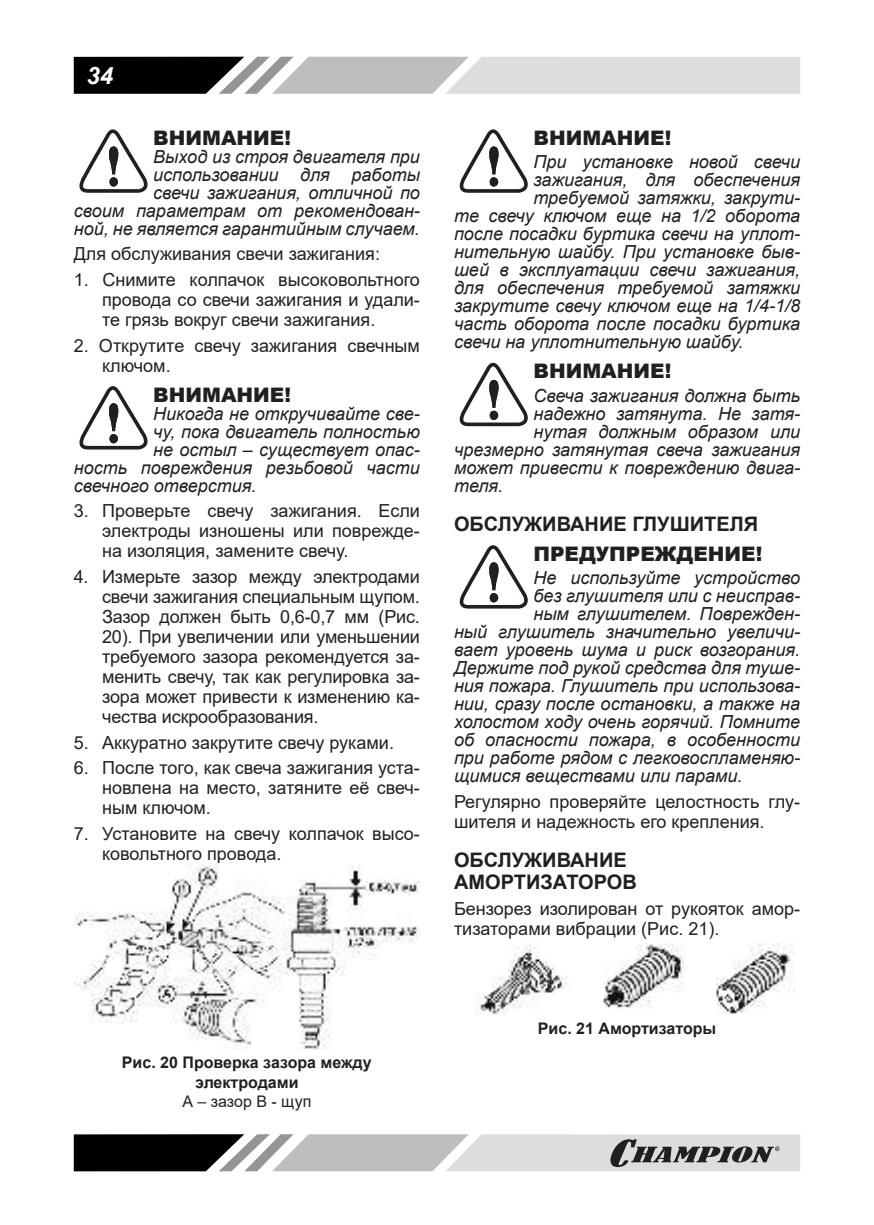
<style>
.page{position:relative;width:874px;height:1225px;background:#fff}
.page>*{position:absolute;margin:0;border:0;box-sizing:border-box;transform-origin:0 0}
.t1{font:italic 700 24px "Arial";color:#fff}
.t2{font:900 20px "Arial";color:#231f20}
.t3{font:700 20px/22px "Arial";color:#231f20}
.t4{font:italic 18px/18px "Arial";color:#231f20;text-align:right}
.t5{font:18px/20px "Arial";color:#231f20;text-align:justify}
.t6{font:700 16px/19.2px "Arial";color:#231f20;text-align:center}
.t7{font:16px "Arial";color:#231f20}
</style>
<div class="page">
<svg style="left:74px;top:57px;width:725px;height:37px"></svg>
<svg style="left:74px;top:1134px;width:725px;height:37px"></svg>
<svg style="left:79px;top:129px;width:69px;height:64px"></svg>
<svg style="left:79px;top:386px;width:69px;height:63px"></svg>
<img style="left:74px;top:863px;width:345px;height:186px">
<svg style="left:459px;top:129px;width:69px;height:64px"></svg>
<svg style="left:459px;top:363px;width:69px;height:63px"></svg>
<svg style="left:459px;top:545px;width:69px;height:63px"></svg>
<img style="left:477px;top:943px;width:317px;height:71px">
<h1 class="t1" style="left:87px;top:61px;width:28px">34</h1>
<p class="t2" style="left:153px;top:123px;width:139px">ВНИМАНИЕ!</p>
<p class="t4" style="left:74px;top:148px;width:347px">Выход из строя двигателя при использовании для работы<br>свечи зажигания, отличной по<br>своим параметрам от рекомендован&shy;ной, не является гарантийным случаем.</p>
<p class="t5" style="left:74px;top:244px;width:307px">Для обслуживания свечи зажигания:</p>
<p class="t5" style="left:102px;top:270px;width:319px;text-indent:-28px">1. Снимите колпачок высоковольтного провода со свечи зажигания и удали&shy;те грязь вокруг свечи зажигания.</p>
<p class="t5" style="left:102px;top:335px;width:319px;text-indent:-28px">2. Открутите свечу зажигания свечным ключом.</p>
<p class="t2" style="left:153px;top:380px;width:139px">ВНИМАНИЕ!</p>
<p class="t4" style="left:153px;top:404px;width:268px">Никогда не откручивайте све-</p>
<p class="t4" style="left:153px;top:422px;width:268px">чу, пока двигатель полностью</p>
<p class="t4" style="left:153px;top:440px;width:268px">не остыл – существует опас-</p>
<p class="t4" style="left:74px;top:458px;width:347px">ность повреждения резьбовой части</p>
<p class="t4" style="left:74px;top:476px;width:184px">свечного отверстия.</p>
<p class="t5" style="left:102px;top:501px;width:319px;text-indent:-28px">3. Проверьте свечу зажигания. Если электроды изношены или поврежде&shy;на изоляция, замените свечу.</p>
<p class="t5" style="left:102px;top:566px;width:319px;text-indent:-28px">4. Измерьте зазор между электродами свечи зажигания специальным щупом.<br>Зазор должен быть 0,6-0,7 мм (Рис.<br>20). При увеличении или уменьшении требуемого зазора рекомендуется за&shy;менить свечу, так как регулировка за&shy;зора может привести к изменению ка&shy;чества искрообразования.</p>
<p class="t5" style="left:74px;top:732px;width:321px">5. Аккуратно закрутите свечу руками.</p>
<p class="t5" style="left:102px;top:758px;width:319px;text-indent:-28px">6. После того, как свеча зажигания уста&shy;новлена на место, затяните её свеч&shy;ным ключом.</p>
<p class="t5" style="left:102px;top:823px;width:319px;text-indent:-28px">7. Установите на свечу колпачок высо&shy;ковольтного провода.</p>
<p class="t2" style="left:533px;top:123px;width:139px">ВНИМАНИЕ!</p>
<p class="t4" style="left:533px;top:153px;width:268px">При установке новой свечи</p>
<p class="t4" style="left:533px;top:171px;width:268px">зажигания, для обеспечения</p>
<p class="t4" style="left:533px;top:189px;width:268px">требуемой затяжки, закрути-</p>
<p class="t4" style="left:454px;top:207px;width:347px">те свечу ключом еще на 1/2 оборота</p>
<p class="t4" style="left:454px;top:225px;width:347px">после посадки буртика свечи на уплот-</p>
<p class="t4" style="left:454px;top:243px;width:347px">нительную шайбу. При установке быв-</p>
<p class="t4" style="left:454px;top:261px;width:347px">шей в эксплуатации свечи зажигания,</p>
<p class="t4" style="left:454px;top:279px;width:347px">для обеспечения требуемой затяжки</p>
<p class="t4" style="left:454px;top:297px;width:347px">закрутите свечу ключом еще на 1/4-1/8</p>
<p class="t4" style="left:454px;top:315px;width:347px">часть оборота после посадки буртика</p>
<p class="t4" style="left:454px;top:333px;width:291px">свечи на уплотнительную шайбу.</p>
<p class="t2" style="left:533px;top:356px;width:139px">ВНИМАНИЕ!</p>
<p class="t4" style="left:533px;top:387px;width:268px">Свеча зажигания должна быть</p>
<p class="t4" style="left:533px;top:405px;width:268px">надежно затянута. Не затя-</p>
<p class="t4" style="left:533px;top:423px;width:268px">нутая должным образом или</p>
<p class="t4" style="left:454px;top:441px;width:347px">чрезмерно затянутая свеча зажигания</p>
<p class="t4" style="left:454px;top:459px;width:347px">может привести к повреждению двига-</p>
<p class="t4" style="left:454px;top:477px;width:51px">теля.</p>
<p class="t3" style="left:454px;top:513px;width:305px">ОБСЛУЖИВАНИЕ ГЛУШИТЕЛЯ</p>
<p class="t2" style="left:533px;top:539px;width:230px">ПРЕДУПРЕЖДЕНИЕ!</p>
<p class="t4" style="left:533px;top:569px;width:268px">Не используйте устройство</p>
<p class="t4" style="left:533px;top:587px;width:268px">без глушителя или с неисправ-</p>
<p class="t4" style="left:533px;top:605px;width:268px">ным глушителем. Поврежден-</p>
<p class="t4" style="left:454px;top:623px;width:347px">ный глушитель значительно увеличи-</p>
<p class="t4" style="left:454px;top:641px;width:347px">вает уровень шума и риск возгорания.</p>
<p class="t4" style="left:454px;top:659px;width:347px">Держите под рукой средства для туше-</p>
<p class="t4" style="left:454px;top:677px;width:347px">ния пожара. Глушитель при использова-</p>
<p class="t4" style="left:454px;top:695px;width:347px">нии, сразу после остановки, а также на</p>
<p class="t4" style="left:454px;top:713px;width:347px">холостом ходу очень горячий. Помните</p>
<p class="t4" style="left:454px;top:731px;width:347px">об опасности пожара, в особенности</p>
<p class="t4" style="left:454px;top:749px;width:347px">при работе рядом с легковоспламеняю-</p>
<p class="t4" style="left:454px;top:767px;width:290px">щимися веществами или парами.</p>
<p class="t5" style="left:454px;top:791px;width:347px">Регулярно проверяйте целостность глу&shy;шителя и надежность его крепления.</p>
<p class="t3" style="left:454px;top:849px;width:184px">ОБСЛУЖИВАНИЕ<br>АМОРТИЗАТОРОВ</p>
<p class="t5" style="left:454px;top:898px;width:347px">Бензорез изолирован от рукояток амор&shy;тизаторами вибрации (Рис. 21).</p>
<p class="t6" style="left:122px;top:1053px;width:251px">Рис. 20 Проверка зазора между электродами</p>
<p class="t7" style="left:182px;top:1090px;width:130px">А – зазор В - щуп</p>
<p class="t6" style="left:537px;top:1018px;width:180px">Рис. 21 Амортизаторы</p>
</div>
